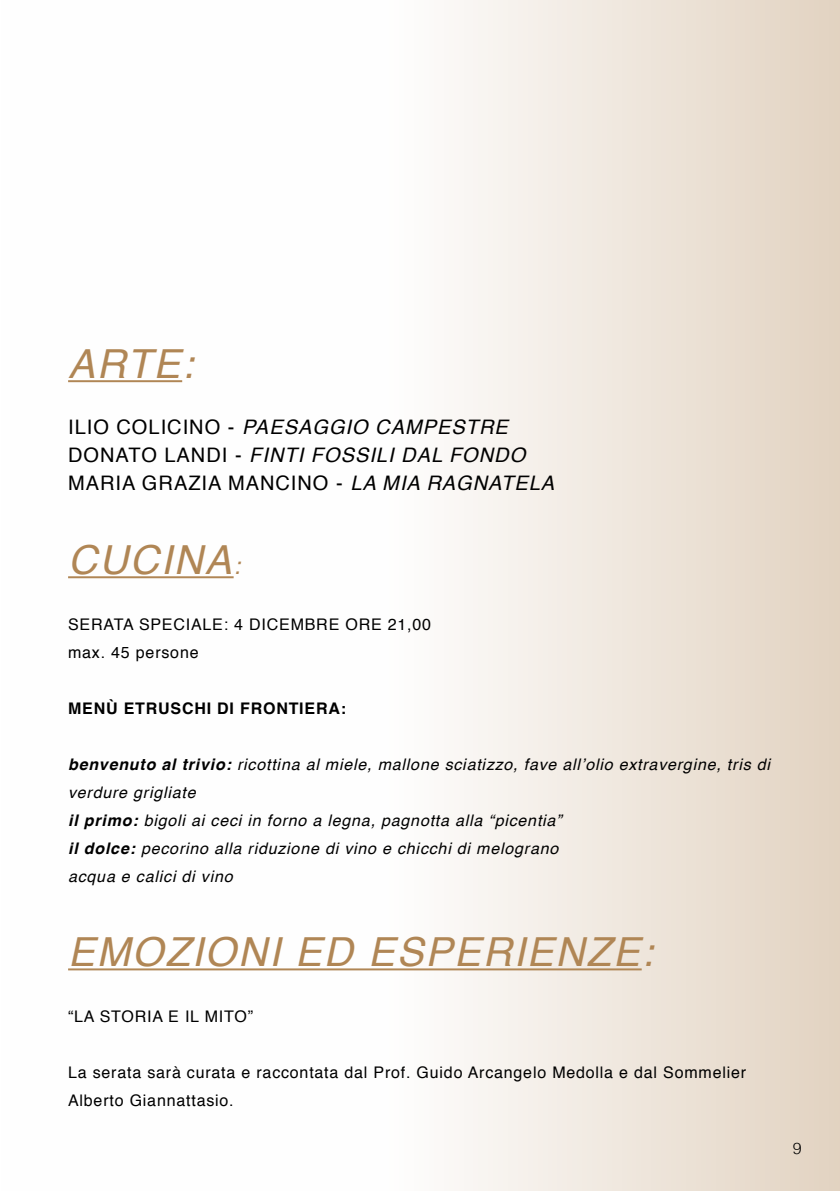
<style>
.page{position:relative;width:840px;height:1191px;background:#fff}
.page>*{position:absolute;margin:0;border:0;box-sizing:border-box;transform-origin:0 0}
.t1{font:italic 40px "Helvetica";letter-spacing:.05em;color:#b08655}
.t2{font:italic 20px/28px "Helvetica";letter-spacing:.05em;color:#000}
.t3{font:italic 16px/28px "Helvetica";letter-spacing:.05em;color:#000}
.t4{font:16px/28px "Helvetica";letter-spacing:.05em;color:#000}
.t5{font:700 16px "Helvetica";letter-spacing:.05em;color:#000}
.t6{font:300 16px "Helvetica";color:#000}
.s1{font-style:normal}
.s2{font-size:24px}
.s3{font-weight:700}
</style>
<div class="page">
<div style="left:1px;top:0;width:838px;height:1191px;background:linear-gradient(to right,#fff,#e8dcce)"></div>
<hr style="left:68px;top:380px;width:114px;height:2px;background:#b08655">
<hr style="left:68px;top:576px;width:165px;height:2px;background:#b08655">
<hr style="left:68px;top:968px;width:573px;height:2px;background:#b08655">
<h1 class="t1" style="left:68px;top:333px;width:127px">ARTE:</h1>
<p class="t2" style="left:68px;top:413px;width:487px"><span class="s1">ILIO COLICINO -</span> PAESAGGIO CAMPESTRE<br><span class="s1">DONATO LANDI -</span> FINTI FOSSILI DAL FONDO<br><span class="s1">MARIA GRAZIA MANCINO -</span> LA MIA RAGNATELA</p>
<h1 class="t1" style="left:68px;top:529px;width:174px">CUCINA<span class="s2">:</span></h1>
<p class="t4" style="left:68px;top:611px;width:364px">SERATA SPECIALE: 4 DICEMBRE ORE 21,00 max. 45 persone</p>
<p class="t5" style="left:68px;top:695px;width:279px">MENÙ ETRUSCHI DI FRONTIERA:</p>
<p class="t3" style="left:68px;top:751px;width:703px"><span class="s3">benvenuto al trivio:</span> ricottina al miele, mallone sciatizzo, fave all’olio extravergine, tris di verdure grigliate<br><span class="s3">il primo:</span> bigoli ai ceci in forno a legna, pagnotta alla “picentia”<br><span class="s3">il dolce:</span> pecorino alla riduzione di vino e chicchi di melograno<br>acqua e calici di vino</p>
<h1 class="t1" style="left:68px;top:921px;width:586px">EMOZIONI ED ESPERIENZE:</h1>
<p class="t4" style="left:68px;top:1003px;width:186px">“LA STORIA E IL MITO”</p>
<p class="t4" style="left:68px;top:1059px;width:679px">La serata sarà curata e raccontata dal Prof. Guido Arcangelo Medolla e dal Sommelier<br>Alberto Giannattasio.</p>
<p class="t6" style="left:792px;top:1134px;width:10px">9</p>
</div>
